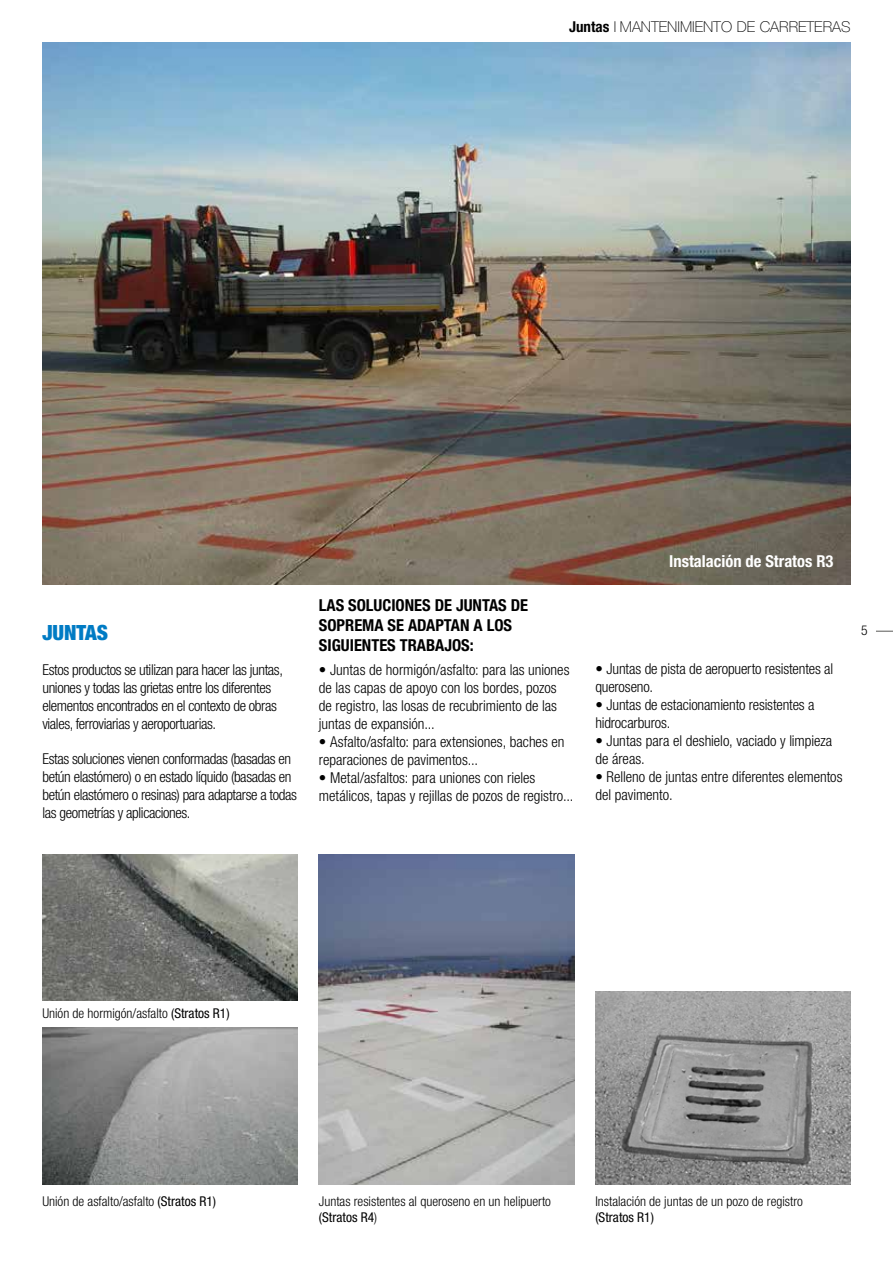
<style>
.page{position:relative;width:893px;height:1263px;background:#fff}
.page>*{position:absolute;margin:0;border:0;box-sizing:border-box;transform-origin:0 0}
.t1{font:900 condensed 21px "Helvetica Neue LT Std";color:#007bc4}
.t2{font:700 condensed 16.5px/19.8px "Helvetica Neue LT Std";color:#000}
.t3{font:700 condensed 16.5px "Helvetica Neue LT Std";color:#fff}
.t4{font:300 condensed 15px/18px "Helvetica Neue LT Std";letter-spacing:-.01em;color:#000}
.t5{font:100 15px "Helvetica Neue LT Std";color:#000}
.t6{font:300 condensed 13.5px/16.2px "Helvetica Neue LT Std";color:#000}
.t7{font:condensed 13.5px "Helvetica Neue LT Std";color:#000}
.s1{font-weight:700;font-stretch:condensed}
.s2{font-stretch:expanded}
.s3{font-weight:400}
</style>
<div class="page">
<img style="left:43px;top:42px;width:807px;height:543px">
<svg style="left:876px;top:631px;width:17px;height:1px"></svg>
<img style="left:42px;top:1028px;width:256px;height:156px">
<img style="left:319px;top:854px;width:255px;height:330px">
<img style="left:595px;top:992px;width:255px;height:192px">
<img style="left:42px;top:854px;width:256px;height:146px">
<p class="t5" style="left:569px;top:18px;width:283px"><span class="s1">Juntas</span> <span class="s2">l</span> MANTENIMIENTO DE CARRETERAS</p>
<h1 class="t1" style="left:42px;top:620px;width:67px">JUNTAS</h1>
<p class="t4" style="left:42px;top:661px;width:242px">Estos productos se utilizan para hacer las juntas, uniones y todas las grietas entre los diferentes elementos encontrados en el contexto de obras viales, ferroviarias y aeroportuarias.</p>
<p class="t4" style="left:42px;top:750px;width:256px">Estas soluciones vienen conformadas (basadas en betún elastómero) o en estado líquido (basadas en betún elastómero o resinas) para adaptarse a todas las geometrías y aplicaciones.</p>
<p class="t2" style="left:319px;top:595px;width:211px">LAS SOLUCIONES DE JUNTAS DE<br>SOPREMA SE ADAPTAN A LOS<br>SIGUIENTES TRABAJOS:</p>
<p class="t4" style="left:319px;top:660px;width:252px">• Juntas de hormigón/asfalto: para las uniones de las capas de apoyo con los bordes, pozos de registro, las losas de recubrimiento de las juntas de expansión...</p>
<p class="t4" style="left:319px;top:732px;width:247px">• Asfalto/asfalto: para extensiones, baches en reparaciones de pavimentos...</p>
<p class="t4" style="left:319px;top:768px;width:256px">• Metal/asfaltos: para uniones con rieles metálicos, tapas y rejillas de pozos de registro...</p>
<p class="t3" style="left:669px;top:551px;width:166px">Instalación de Stratos R3</p>
<p class="t4" style="left:595px;top:660px;width:239px">• Juntas de pista de aeropuerto resistentes al queroseno.</p>
<p class="t4" style="left:595px;top:696px;width:221px">• Juntas de estacionamiento resistentes a hidrocarburos.</p>
<p class="t4" style="left:595px;top:732px;width:238px">• Juntas para el deshielo, vaciado y limpieza de áreas.</p>
<p class="t4" style="left:595px;top:768px;width:249px">• Relleno de juntas entre diferentes elementos del pavimento.</p>
<p class="t6" style="left:861px;top:622px;width:8px">5</p>
<p class="t6" style="left:42px;top:1005px;width:189px">Unión de hormigón/asfalto <span class="s3">(Stratos R1)</span></p>
<p class="t6" style="left:42px;top:1193px;width:175px">Unión de asfalto/asfalto <span class="s3">(Stratos R1)</span></p>
<p class="t6" style="left:319px;top:1193px;width:234px">Juntas resistentes al queroseno en un helipuerto <span class="s3">(Stratos R4</span>)</p>
<p class="t6" style="left:595px;top:1193px;width:209px">Instalación de juntas de un pozo de registro</p>
<p class="t7" style="left:595px;top:1210px;width:60px">(Stratos R1)</p>
</div>
